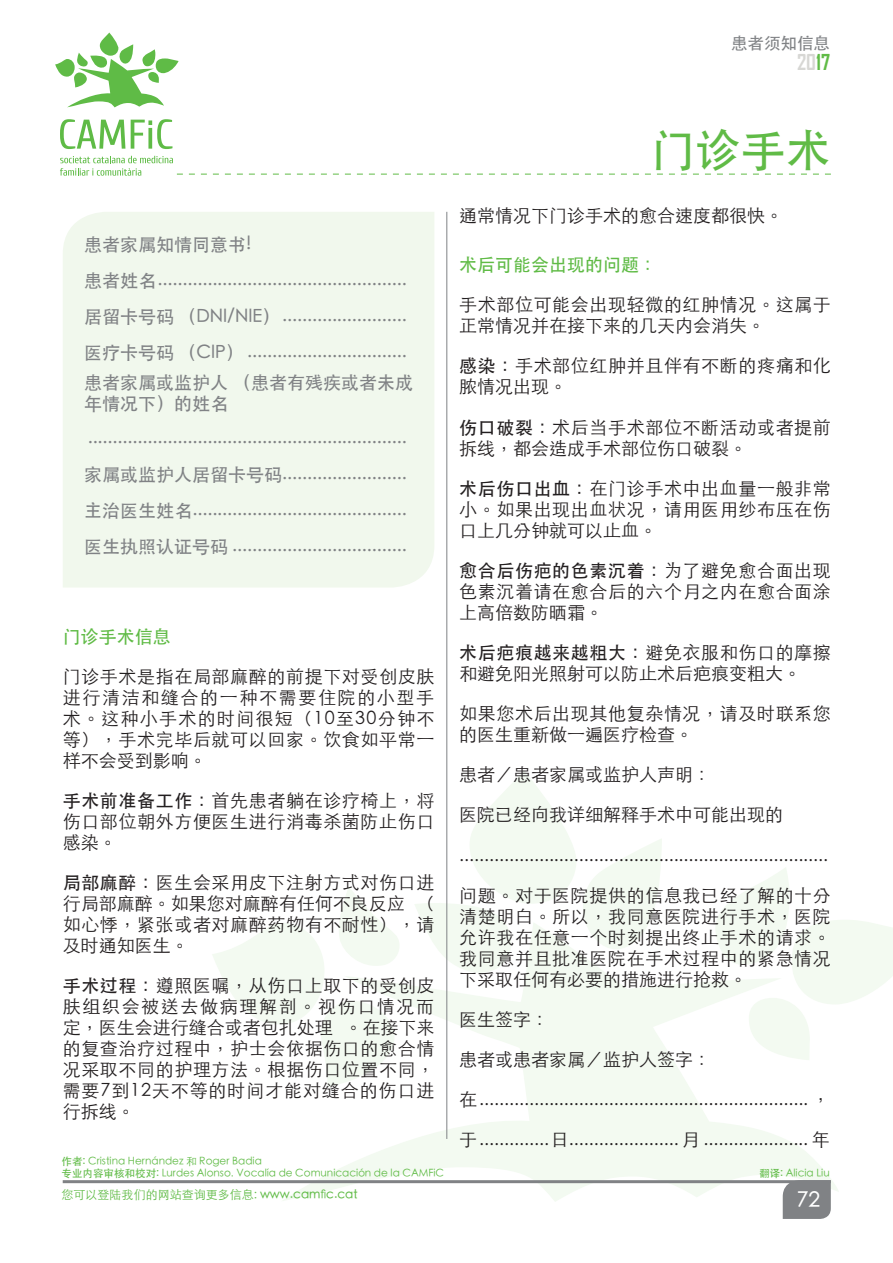
<style>
.page{position:relative;width:893px;height:1263px;background:#fff}
.page>*{position:absolute;margin:0;border:0;box-sizing:border-box;transform-origin:0 0}
.Titulo{font:500 45px "ST Heiti TC";color:#60bb46}
.t1{font:700 21px "Agency FB";color:#d7d7d4}
.t2{font:500 21px "ST Heiti TC";color:#fff}
.Galerada{font:300 18px/21px "ST Heiti TC";letter-spacing:.035em;color:#231f20;text-align:justify}
.Destacado{font:500 18px/21px "ST Heiti TC";color:#808285}
.Galerada-2{font:300 18px/21px "ST Heiti TC";color:#231f20}
.Titulillo{font:500 18px "ST Heiti TC";color:#60bb46}
.t3{font:500 16.5px "ST Heiti TC";color:#808285}
.t4{font:300 12px "ST Heiti TC";color:#60bb46}
.t5{font:300 10.5px "ST Heiti TC";color:#60bb46}
.s1{color:#60bb46}
.s2{font-weight:500}
</style>
<div class="page">
<svg style="left:281px;top:979px;width:557px;height:223px;fill:#f3faf1"></svg>
<svg style="left:212px;top:887px;width:189px;height:200px"></svg>
<svg style="left:415px;top:770px;width:247px;height:209px"></svg>
<svg style="left:715px;top:868px;width:178px;height:192px"></svg>
<hr style="left:63px;top:1180px;width:768px;height:3px;background:#808285">
<div style="left:783px;top:1180px;width:48px;height:39px;background:#808285"></div>
<svg style="left:55px;top:33px;width:124px;height:74px"></svg>
<svg style="left:60px;top:156px;width:771px;height:20px"></svg>
<svg style="left:60px;top:119px;width:65px;height:30px"></svg>
<svg style="left:131px;top:119px;width:41px;height:30px"></svg>
<div style="left:63px;top:212px;width:371px;height:375px;background:#f1f8ed"></div>
<hr style="left:446px;top:212px;width:1px;height:927px;background:#808285">
<p class="t3" style="left:731px;top:34px;width:100px">患者须知信息</p>
<p class="t1" style="left:797px;top:49px;width:35px">20<span class="s1">17</span></p>
<p class="Destacado" style="left:84px;top:234px;width:169px">患者家属知情同意书!</p>
<p class="Destacado" style="left:84px;top:270px;width:324px">患者姓名...................................................</p>
<p class="Destacado" style="left:84px;top:306px;width:324px">居留卡号码（DNI/NIE）..........................</p>
<p class="Destacado" style="left:84px;top:342px;width:324px">医疗卡号码（CIP）.................................</p>
<p class="Destacado" style="left:84px;top:371px;width:331px">患者家属或监护⼈ （患者有残疾或者未成年情况下）的姓名</p>
<p class="Destacado" style="left:84px;top:428px;width:324px">.................................................................</p>
<p class="Destacado" style="left:84px;top:464px;width:324px">家属或监护⼈居留卡号码..........................</p>
<p class="Destacado" style="left:84px;top:500px;width:324px">主治医⽣姓名............................................</p>
<p class="Destacado" style="left:84px;top:536px;width:324px">医⽣执照认证号码....................................</p>
<p class="Titulillo" style="left:63px;top:626px;width:109px">⻔诊⼿术信息</p>
<p class="Galerada" style="left:63px;top:664px;width:373px">⻔诊⼿术是指在局部⿇醉的前提下对受创⽪肤进⾏清洁和缝合的⼀种不需要住院的⼩型⼿术。这种⼩⼿术的时间很短（10⾄30分钟不等），⼿术完毕后就可以回家。饮⾷如平常⼀样不会受到影响。</p>
<p class="Galerada" style="left:63px;top:788px;width:373px"><span class="s2">⼿术前准备⼯作：</span>⾸先患者躺在诊疗椅上，将伤⼝部位朝外⽅便医⽣进⾏消毒杀菌防⽌伤⼝感染。</p>
<p class="Galerada" style="left:63px;top:870px;width:373px"><span class="s2">局部⿇醉：</span>医⽣会采⽤⽪下注射⽅式对伤⼝进⾏局部⿇醉。如果您对⿇醉有任何不良反应 （如⼼悸，紧张或者对⿇醉药物有不耐性），请及时通知医⽣。</p>
<p class="Galerada" style="left:63px;top:973px;width:373px"><span class="s2">⼿术过程：</span>遵照医嘱，从伤⼝上取下的受创⽪肤组织会被送去做病理解剖。视伤⼝情况⽽定，医⽣会进⾏缝合或者包扎处理 。在接下来的复查治疗过程中，护⼠会依据伤⼝的愈合情况采取不同的护理⽅法。根据伤⼝位置不同，需要7到12天不等的时间才能对缝合的伤⼝进⾏拆线。</p>
<p class="t5" style="left:62px;top:1152px;width:202px"><span class="s2">作者:</span> Cristina Hernández 和 Roger Badia</p>
<p class="t5" style="left:62px;top:1164px;width:384px"><span class="s2">专业内容审核和校对:</span> Lurdes Alonso. Vocalía de Comunicación de la CAMFiC</p>
<p class="t4" style="left:62px;top:1184px;width:297px">您可以登陆我们的⺴站查询更多信息: <span class="s2">www.camfic.cat</span></p>
<p class="Titulo" style="left:651px;top:125px;width:181px">⻔诊⼿术</p>
<p class="Galerada-2" style="left:459px;top:203px;width:325px">通常情况下⻔诊⼿术的愈合速度都很快。</p>
<p class="Titulillo" style="left:459px;top:255px;width:199px">术后可能会出现的问题：</p>
<p class="Galerada" style="left:459px;top:292px;width:373px">⼿术部位可能会出现轻微的红肿情况。这属于正常情况并在接下来的⼏天内会消失。</p>
<p class="Galerada" style="left:459px;top:353px;width:373px"><span class="s2">感染：</span>⼿术部位红肿并且伴有不断的疼痛和化脓情况出现。</p>
<p class="Galerada" style="left:459px;top:415px;width:373px"><span class="s2">伤⼝破裂：</span>术后当⼿术部位不断活动或者提前拆线，都会造成⼿术部位伤⼝破裂。</p>
<p class="Galerada" style="left:459px;top:476px;width:373px"><span class="s2">术后伤⼝出⾎：</span>在⻔诊⼿术中出⾎量⼀般⾮常⼩。如果出现出⾎状况，请⽤医⽤纱布压在伤⼝上⼏分钟就可以⽌⾎。</p>
<p class="Galerada" style="left:459px;top:558px;width:373px"><span class="s2">愈合后伤疤的⾊素沉着：</span>为了避免愈合⾯出现⾊素沉着请在愈合后的六个⽉之内在愈合⾯涂上⾼倍数防晒霜。</p>
<p class="Galerada-2" style="left:459px;top:640px;width:373px"><span class="s2">术后疤痕越来越粗⼤：</span>避免⾐服和伤⼝的摩擦和避免阳光照射可以防⽌术后疤痕变粗⼤。</p>
<p class="Galerada" style="left:459px;top:701px;width:373px">如果您术后出现其他复杂情况，请及时联系您的医⽣重新做⼀遍医疗检查。</p>
<p class="Galerada-2" style="left:459px;top:762px;width:253px">患者／患者家属或监护⼈声明：</p>
<p class="Galerada-2" style="left:459px;top:802px;width:325px">医院已经向我详细解释⼿术中可能出现的</p>
<p class="Galerada" style="left:459px;top:843px;width:370px">..........................................................................</p>
<p class="Galerada" style="left:459px;top:883px;width:373px">问题。对于医院提供的信息我已经了解的⼗分清楚明⽩。所以，我同意医院进⾏⼿术，医院允许我在任意⼀个时刻提出终⽌⼿术的请求。我同意并且批准医院在⼿术过程中的紧急情况下采取任何有必要的措施进⾏抢救。</p>
<p class="Galerada" style="left:459px;top:1007px;width:91px">医⽣签字：</p>
<p class="Galerada-2" style="left:459px;top:1047px;width:253px">患者或患者家属／监护⼈签字：</p>
<p class="Galerada" style="left:459px;top:1087px;width:372px">在.................................................................. ，</p>
<p class="Galerada" style="left:459px;top:1127px;width:372px">于..............⽇......................⽉ ..................... 年</p>
<p class="t5" style="left:759px;top:1164px;width:72px"><span class="s2">翻译:</span> Alicia Liu</p>
<p class="t2" style="left:797px;top:1189px;width:25px">72</p>
</div>
